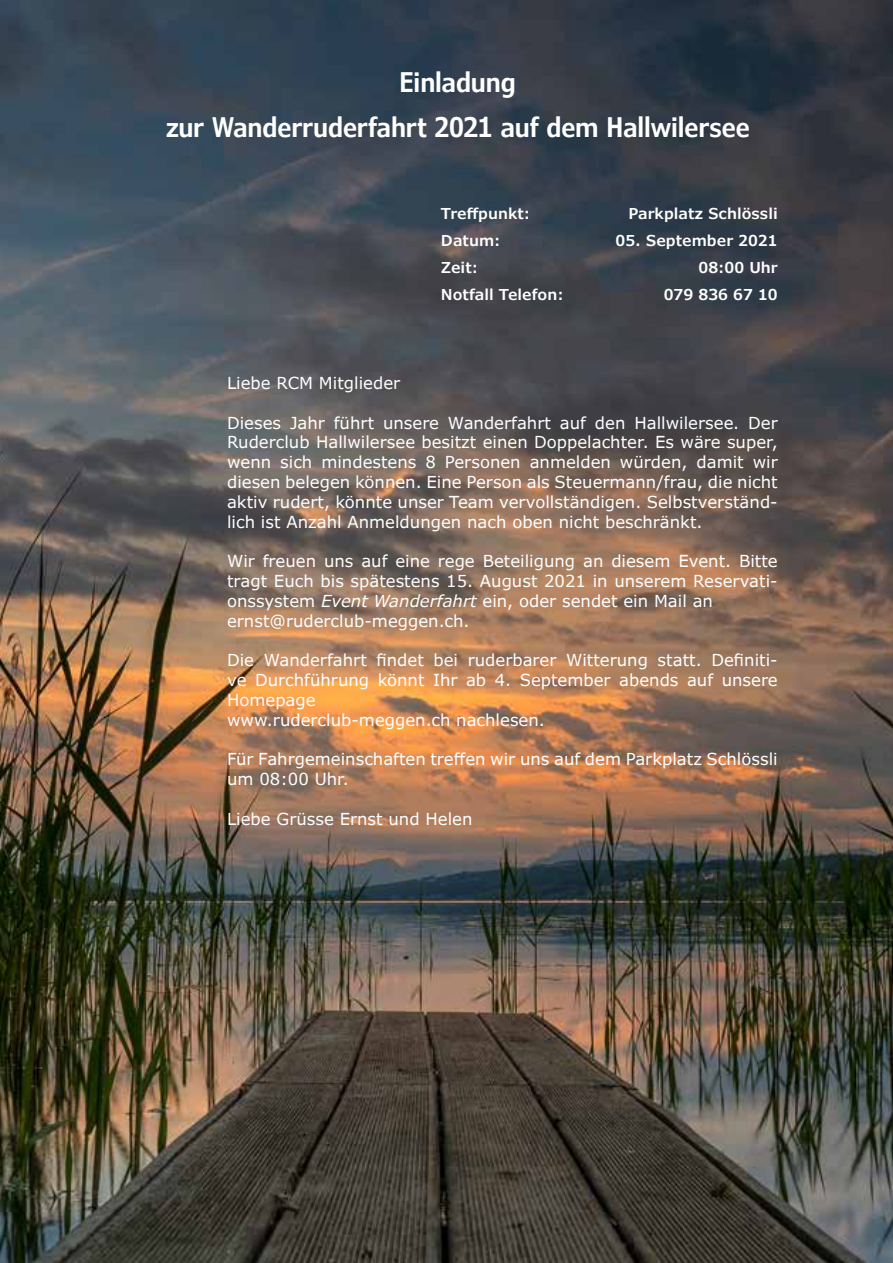
<style>
.page{position:relative;width:893px;height:1263px;background:#fff}
.page>*{position:absolute;margin:0;border:0;box-sizing:border-box;transform-origin:0 0}
.t1{font:600 condensed 27px/45px "Verdana Pro";letter-spacing:-.005em;color:#fff;text-align:center}
.t2{font:16.5px/19.8px "Verdana Pro";color:#fff}
.t3{font:600 15px/27px "Verdana Pro";color:#fff}
.s1{font-style:italic}
</style>
<div class="page">
<img style="left:0;top:0;width:893px;height:1263px">
<h1 class="t1" style="left:166px;top:59px;width:585px">Einladung<br>zur Wanderruderfahrt 2021 auf dem Hallwilersee</h1>
<p class="t3" style="left:441px;top:200px;width:124px">Treffpunkt:<br>Datum:<br>Zeit:<br>Notfall Telefon:</p>
<p class="t3" style="left:628px;top:200px;width:151px">Parkplatz Schlössli</p>
<p class="t3" style="left:616px;top:227px;width:164px;text-align:right">05. September 2021<br>08:00 Uhr<br>079 836 67 10</p>
<p class="t2" style="left:227px;top:373px;width:175px">Liebe RCM Mitglieder</p>
<p class="t2" style="left:227px;top:413px;width:552px;text-align:justify">Dieses Jahr führt unsere Wanderfahrt auf den Hallwilersee. Der Ruderclub Hallwilersee besitzt einen Doppelachter. Es wäre super, wenn sich mindestens 8 Personen anmelden würden, damit wir diesen belegen können. Eine Person als Steuermann/frau, die nicht aktiv rudert, könnte unser Team vervollständigen. Selbstverständ&shy;lich ist Anzahl Anmeldungen nach oben nicht beschränkt.</p>
<p class="t2" style="left:227px;top:551px;width:552px">Wir freuen uns auf eine rege Beteiligung an diesem Event. Bitte tragt Euch bis spätestens 15. August 2021 in unserem Reservati&shy;onssystem <span class="s1">Event Wanderfahrt</span> ein, oder sendet ein Mail an ernst@ruderclub-meggen.ch.</p>
<p class="t2" style="left:227px;top:650px;width:552px">Die Wanderfahrt findet bei ruderbarer Witterung statt. Definiti&shy;ve Durchführung könnt Ihr ab 4. September abends auf unsere Homepage<br>www.ruderclub-meggen.ch nachlesen.</p>
<p class="t2" style="left:227px;top:749px;width:552px">Für Fahrgemeinschaften treffen wir uns auf dem Parkplatz Schlössli um 08:00 Uhr.</p>
<p class="t2" style="left:227px;top:809px;width:247px">Liebe Grüsse Ernst und Helen</p>
</div>
